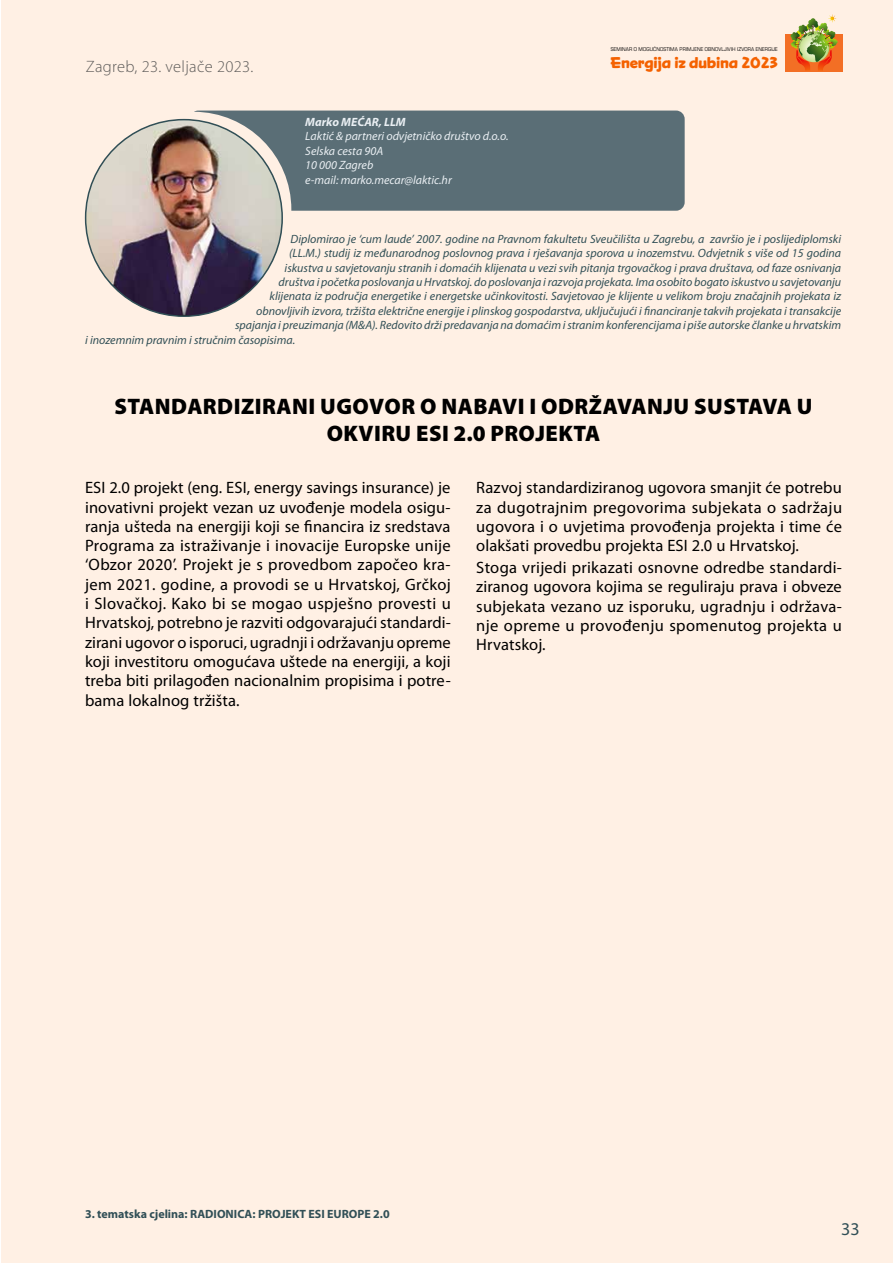
<style>
.page{position:relative;width:893px;height:1263px;background:#fff}
.page>*{position:absolute;margin:0;border:0;box-sizing:border-box;transform-origin:0 0}
.t1{font:900 22.5px/27px "Myriad Pro";letter-spacing:.02em;color:#000;text-align:center}
.t2{font:18px "Myriad Pro";color:#314f56}
.t3{font:16.5px/19.4px "Myriad Pro";letter-spacing:.005em;color:#000;text-align:justify}
.t4{font:300 16.5px "Myriad Pro";letter-spacing:.02em;color:#5d5b59}
.t5{font:700 15.45px "Snicker";letter-spacing:-.01em;color:#f46100}
.t6{font:italic 12px "Myriad Pro";color:#314f56}
.t7{font:italic 12px/14.4px "Myriad Pro";color:#eaeff3}
.t8{font:700 12px "Myriad Pro";color:#314f56}
.t9{font:italic 700 12px "Myriad Pro";color:#eaeff3}
.t10{font:5.7px "Eurostile TOT";letter-spacing:.03em;color:#000;scale:.9 1}
</style>
<div class="page">
<div style="left:1px;top:0;width:892px;height:1263px;background:#fff0e4"></div>
<div style="left:786px;top:34px;width:57px;height:38px;background:#f36f25"></div>
<img style="left:790px;top:15px;width:48px;height:56px">
<div style="left:194px;top:111px;width:491px;height:100px;background:#5a6e76"></div>
<img style="left:86px;top:120px;width:196px;height:195px">
<p class="t10" style="left:611px;top:47px;width:187px">SEMINAR O MOGUĆNOSTIMA PRIMJENE OBNOVLJIVIH IZVORA ENERGIJE</p>
<p class="t4" style="left:86px;top:57px;width:169px">Zagreb, 23. veljače 2023.</p>
<p class="t5" style="left:610px;top:52px;width:169px">Energija iz dubina 2023</p>
<p class="t9" style="left:305px;top:115px;width:102px">Marko MEĆAR, LLM</p>
<p class="t7" style="left:305px;top:129px;width:205px">Laktić &amp; partneri odvjetničko društvo d.o.o.<br>Selska cesta 90A<br>10 000 Zagreb<br>e-mail: marko.mecar@laktic.hr</p>
<p class="t6" style="left:291px;top:232px;width:552px">Diplomirao je ‘cum laude’ 2007. godine na Pravnom fakultetu Sveučilišta u Zagrebu, a završio je i poslijediplomski</p>
<p class="t6" style="left:289px;top:247px;width:553px">(LL.M.) studij iz međunarodnog poslovnog prava i rješavanja sporova u inozemstvu. Odvjetnik s više od 15 godina</p>
<p class="t6" style="left:285px;top:261px;width:558px">iskustva u savjetovanju stranih i domaćih klijenata u vezi svih pitanja trgovačkog i prava društava, od faze osnivanja</p>
<p class="t6" style="left:279px;top:276px;width:564px">društva i početka poslovanja u Hrvatskoj. do poslovanja i razvoja projekata. Ima osobito bogato iskustvo u savjetovanju</p>
<p class="t6" style="left:270px;top:290px;width:573px">klijenata iz područja energetike i energetske učinkovitosti. Savjetovao je klijente u velikom broju značajnih projekata iz</p>
<p class="t6" style="left:256px;top:304px;width:587px">obnovljivih izvora, tržišta električne energije i plinskog gospodarstva, uključujući i financiranje takvih projekata i transakcije</p>
<p class="t6" style="left:235px;top:319px;width:607px">spajanja i preuzimanja (M&amp;A). Redovito drži predavanja na domaćim i stranim konferencijama i piše autorske članke u hrvatskim</p>
<p class="t6" style="left:85px;top:333px;width:212px">i inozemnim pravnim i stručnim časopisima.</p>
<h1 class="t1" style="left:115px;top:394px;width:699px">STANDARDIZIRANI UGOVOR O NABAVI I ODRŽAVANJU SUSTAVA U<br>OKVIRU ESI 2.0 PROJEKTA</h1>
<p class="t3" style="left:85px;top:478px;width:367px">ESI 2.0 projekt (eng. ESI, energy savings insurance) je inovativni projekt vezan uz uvođenje modela osigu&shy;ranja ušteda na energiji koji se financira iz sredstava Programa za istraživanje i inovacije Europske unije ‘Obzor 2020’. Projekt je s provedbom započeo kra&shy;jem 2021. godine, a provodi se u Hrvatskoj, Grčkoj i Slovačkoj. Kako bi se mogao uspješno provesti u Hrvatskoj, potrebno je razviti odgovarajući standardi&shy;zirani ugovor o isporuci, ugradnji i održavanju opreme koji investitoru omogućava uštede na energiji, a koji treba biti prilagođen nacionalnim propisima i potre&shy;bama lokalnog tržišta.</p>
<p class="t3" style="left:476px;top:478px;width:367px">Razvoj standardiziranog ugovora smanjit će potrebu za dugotrajnim pregovorima subjekata o sadržaju ugovora i o uvjetima provođenja projekta i time će olakšati provedbu projekta ESI 2.0 u Hrvatskoj.</p>
<p class="t3" style="left:476px;top:558px;width:367px">Stoga vrijedi prikazati osnovne odredbe standardi&shy;ziranog ugovora kojima se reguliraju prava i obveze subjekata vezano uz isporuku, ugradnju i održava&shy;nje opreme u provođenju spomenutog projekta u Hrvatskoj.</p>
<p class="t8" style="left:85px;top:1207px;width:306px">3. tematska cjelina: RADIONICA: PROJEKT ESI EUROPE 2.0</p>
<p class="t2" style="left:841px;top:1219px;width:20px">33</p>
</div>
